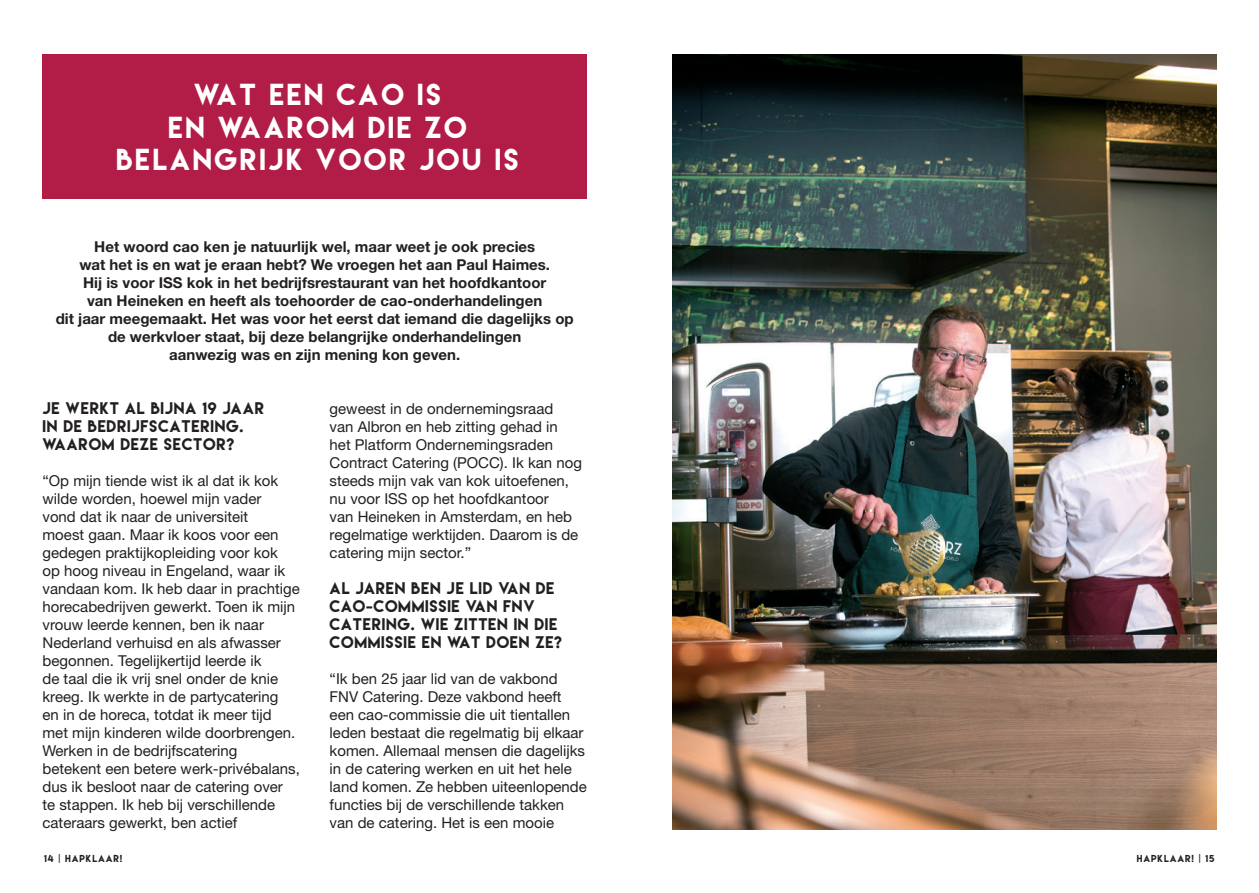
<style>
.page{position:relative;width:1259px;height:893px;background:#fff}
.page>*{position:absolute;margin:0;border:0;box-sizing:border-box;transform-origin:0 0}
.t1{font:27px "Lemon Milk";letter-spacing:.1em;color:#fff}
.Tekst{font:15px/18px "Helvetica Neue";color:#231f20}
.Intro{font:700 15px/18px "Helvetica Neue";color:#231f20;text-align:center}
.Tussenkop{font:15px/18px "Lemon Milk";letter-spacing:.05em;color:#231f20}
.t2{font:9px "Lemon Milk";letter-spacing:.1em;color:#231f20}
</style>
<div class="page">
<div style="left:43px;top:54px;width:544px;height:144px;background:#b21d47"></div>
<img style="left:672px;top:54px;width:544px;height:775px">
<p class="t1" style="left:194px;top:76px;width:249px">WAT EEN CAO IS</p>
<p class="t1" style="left:168px;top:109px;width:300px">EN WAAROM DIE ZO</p>
<p class="t1" style="left:116px;top:141px;width:404px">BELANGRIJK VOOR JOU IS</p>
<p class="Intro" style="left:79px;top:237px;width:472px">Het woord cao ken je natuurlijk wel, maar weet je ook precies wat het is en wat je eraan hebt? We vroegen het aan Paul Haimes.<br>Hij is voor ISS kok in het bedrijfsrestaurant van het hoofdkantoor</p>
<p class="Intro" style="left:87px;top:291px;width:457px">van Heineken en heeft als toehoorder de cao-onderhandelingen</p>
<p class="Intro" style="left:56px;top:309px;width:519px">dit jaar meegemaakt. Het was voor het eerst dat iemand die dagelijks op</p>
<p class="Intro" style="left:108px;top:327px;width:415px">de werkvloer staat, bij deze belangrijke onderhandelingen</p>
<p class="Intro" style="left:169px;top:345px;width:292px">aanwezig was en zijn mening kon geven.</p>
<p class="Tussenkop" style="left:43px;top:399px;width:223px">JE WERKT AL BIJNA 19 JAAR<br>IN DE BEDRIJFSCATERING.<br>WAAROM DEZE SECTOR?</p>
<p class="Tekst" style="left:43px;top:471px;width:259px">“Op mijn tiende wist ik al dat ik kok wilde worden, hoewel mijn vader<br>vond dat ik naar de universiteit<br>moest gaan. Maar ik koos voor een gedegen praktijkopleiding voor kok<br>op hoog niveau in Engeland, waar ik vandaan kom. Ik heb daar in prachtige horecabedrijven gewerkt. Toen ik mijn vrouw leerde kennen, ben ik naar Nederland verhuisd en als afwasser begonnen. Tegelijkertijd leerde ik<br>de taal die ik vrij snel onder de knie kreeg. Ik werkte in de partycatering<br>en in de horeca, totdat ik meer tijd met mijn kinderen wilde doorbrengen.<br>Werken in de bedrijfscatering betekent een betere werk-privébalans, dus ik besloot naar de catering over<br>te stappen. Ik heb bij verschillende cateraars gewerkt, ben actief</p>
<p class="Tekst" style="left:330px;top:399px;width:254px">geweest in de ondernemingsraad<br>van Albron en heb zitting gehad in het Platform Ondernemingsraden<br>Contract Catering (POCC). Ik kan nog steeds mijn vak van kok uitoefenen, nu voor ISS op het hoofdkantoor<br>van Heineken in Amsterdam, en heb regelmatige werktijden. Daarom is de catering mijn sector.”</p>
<p class="Tussenkop" style="left:330px;top:579px;width:234px">AL JAREN BEN JE LID VAN DE<br>CAO-COMMISSIE VAN FNV<br>CATERING. WIE ZITTEN IN DIE<br>COMMISSIE EN WAT DOEN ZE?</p>
<p class="Tekst" style="left:330px;top:669px;width:259px">“Ik ben 25 jaar lid van de vakbond FNV Catering. Deze vakbond heeft een cao-commissie die uit tientallen leden bestaat die regelmatig bij elkaar komen. Allemaal mensen die dagelijks in de catering werken en uit het hele land komen. Ze hebben uiteenlopende functies bij de verschillende takken van de catering. Het is een mooie</p>
<p class="t2" style="left:44px;top:852px;width:80px">14 | HAPKLAAR!</p>
<p class="t2" style="left:1137px;top:852px;width:79px">HAPKLAAR! | 15</p>
</div>
